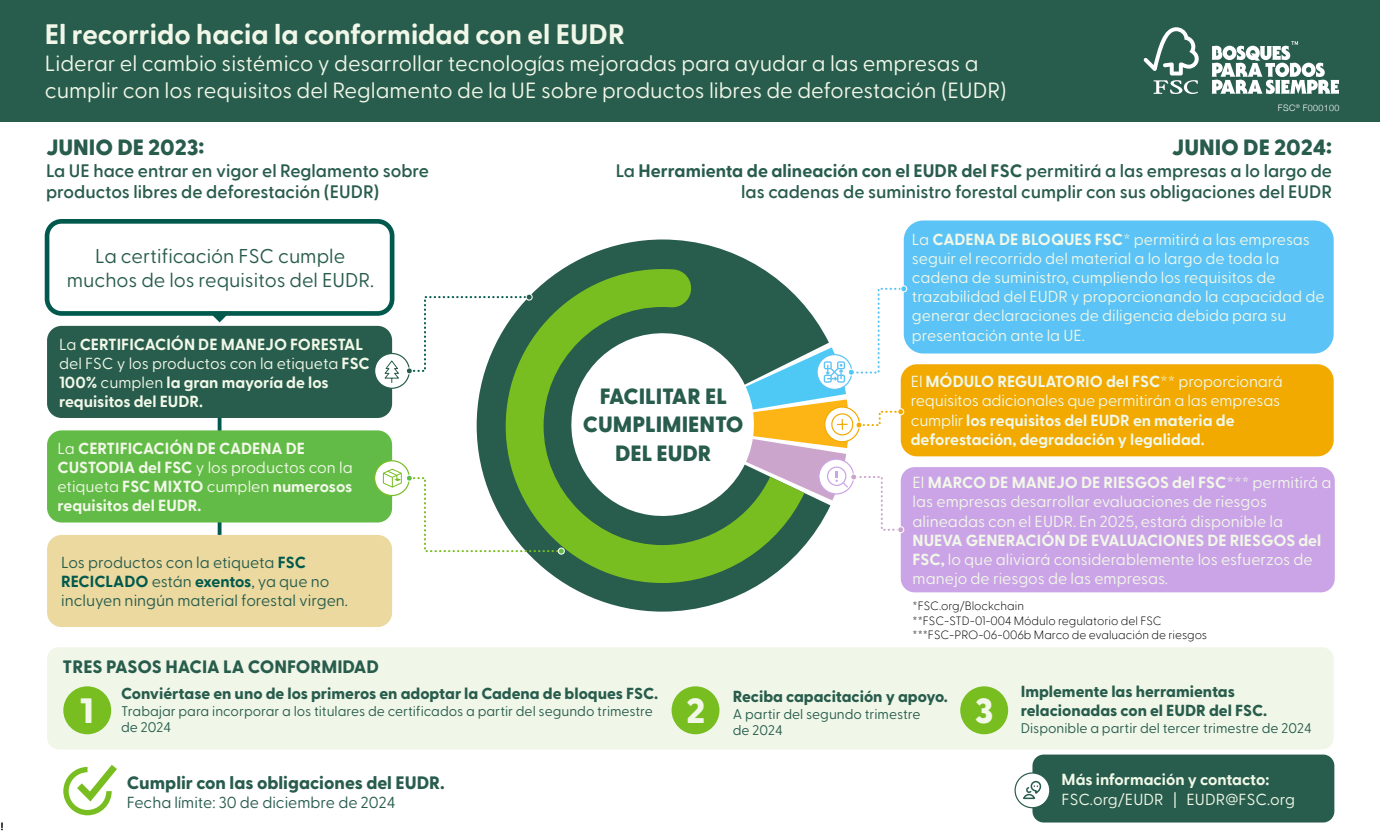
<style>
.page{position:relative;width:1380px;height:831px;background:#fff}
.page>*{position:absolute;margin:0;border:0;box-sizing:border-box;transform-origin:0 0}
.t1{font:800 35px "Greycliff CF";color:#f1f8e8}
.t2{font:700 28px "Greycliff CF";color:#f0f7e8}
.t3{font:22px/26.4px "Greycliff CF";color:#f0f7e8}
.t4{font:800 22px/28.4px "Greycliff CF";color:#285c4d;text-align:center}
.t5{font:20px/24px "Greycliff CF";color:#285c4d;text-align:center}
.t6{font:600 18px/21.6px "Greycliff CF";color:#285c4d}
.t7{font:800 18px "Greycliff CF";color:#285c4d}
.t8{font:700 16px/19.2px "Greycliff CF";color:#f1f8e8}
.t9{font:16px/19.2px "Greycliff CF";color:#f1f8e8}
.t10{font:16px/19.2px "Greycliff CF";color:#f0f7e8}
.t11{font:800 16px/19.2px "Greycliff CF";color:#285c4d}
.t12{font:16px/19.2px "Greycliff CF";color:#285c4d}
.t13{font:14px/16.8px "Greycliff CF";color:#285c4d}
.t14{font:200 12px/14.4px "Greycliff CF";color:#000}
.t15{font:11px "Calibri";color:#000}
.t16{font:300 8.9px "Helvetica Neue";letter-spacing:.04em;color:#fff}
.s1{font-weight:400}
.s2{font-weight:700;color:#00594c}
.s3{font-weight:700}
.s4{font-weight:700;color:#f1f8e8}
</style>
<div class="page">
<div style="left:0;top:0;width:1380px;height:121px;background:#285c4d"></div>
<hr style="left:218px;top:331px;width:3px;height:203px;background:#00594c">
<div style="left:47px;top:325px;width:345px;height:92px;background:#285c4d;border-radius:15px"></div>
<div style="left:901px;top:364px;width:432px;height:92px;background:#f2a900;border-radius:16px"></div>
<div style="left:47px;top:430px;width:345px;height:92px;background:#62bb46;border-radius:15px"></div>
<div style="left:45px;top:219px;width:349px;height:96px;border:5px solid #00594c;border-radius:15px"></div>
<svg style="left:209px;top:311px;width:21px;height:11px"></svg>
<div style="left:904px;top:220px;width:429px;height:133px;background:#5bc3f5;border-radius:19px"></div>
<div style="left:901px;top:467px;width:434px;height:125px;background:#cba4e7;border-radius:14px"></div>
<div style="left:47px;top:534px;width:345px;height:92px;background:#ebd99f;border-radius:15px"></div>
<svg style="left:562px;top:239px;width:201px;height:372px;fill:#285c4d"></svg>
<div style="left:375px;top:353px;width:34px;height:35px;background:#fff;border-radius:50%"></div>
<div style="left:374px;top:353px;width:36px;height:35px;border:1px solid #285c4d;border-radius:50%"></div>
<div style="left:375px;top:460px;width:34px;height:35px;background:#fff;border-radius:50%"></div>
<div style="left:374px;top:460px;width:36px;height:36px;border:1px solid #78be20;border-radius:50%"></div>
<div style="left:901px;top:285px;width:6px;height:7px;background:#7fd0f7;border-radius:50%"></div>
<div style="left:900px;top:285px;width:7px;height:7px;border:1px solid #fff;border-radius:50%"></div>
<svg style="left:382px;top:287px;width:527px;height:266px"></svg>
<svg style="left:506px;top:269px;width:298px;height:313px"></svg>
<div style="left:47px;top:646px;width:1286px;height:103px;background:#f0f7e8;border-radius:12px"></div>
<div style="left:63px;top:686px;width:48px;height:47px;background:#78be20;border-radius:50%"></div>
<div style="left:671px;top:686px;width:48px;height:47px;background:#78be20;border-radius:50%"></div>
<div style="left:960px;top:686px;width:48px;height:47px;background:#78be20;border-radius:50%"></div>
<svg style="left:63px;top:764px;width:54px;height:50px"></svg>
<div style="left:1032px;top:754px;width:302px;height:68px;background:#285c4d;border-radius:11px"></div>
<svg style="left:1015px;top:772px;width:35px;height:35px"></svg>
<div style="left:1014px;top:771px;width:36px;height:36px;border:1px solid #285c4d;border-radius:50%"></div>
<svg style="left:1021px;top:779px;width:21px;height:20px"></svg>
<svg style="left:1143px;top:27px;width:56px;height:67px"></svg>
<svg style="left:1211px;top:41px;width:128px;height:53px"></svg>
<p class="t15" style="left:0;top:818px;width:5px">!</p>
<h2 class="t2" style="left:45px;top:13px;width:581px">El recorrido hacia la conformidad con el EUDR</h2>
<h3 class="t3" style="left:45px;top:49px;width:963px">Liderar el cambio sistémico y desarrollar tecnologías mejoradas para ayudar a las empresas a cumplir con los requisitos del Reglamento de la UE sobre productos libres de deforestación (EUDR)</h3>
<p class="t16" style="left:1278px;top:101px;width:63px">FSC<sup>®</sup> F000100</p>
<h3 class="t4" style="left:46px;top:132px;width:160px">JUNIO DE 2023:</h3>
<p class="t6" style="left:46px;top:158px;width:385px">La UE hace entrar en vigor el Reglamento sobre productos libres de deforestación (EUDR)</p>
<p class="t5" style="left:67px;top:243px;width:309px">La certificación FSC cumple muchos de los requisitos del EUDR.</p>
<p class="t8" style="left:59px;top:333px;width:312px"><span class="s1">La</span> CERTIFICACIÓN DE MANEJO FORESTAL <span class="s1">del FSC y los productos con la etiqueta</span> FSC 100% <span class="s1">cumplen</span> la gran mayoría de los requisitos del EUDR.</p>
<p class="t8" style="left:58px;top:437px;width:297px"><span class="s1">La</span> CERTIFICACIÓN DE CADENA DE<br>CUSTODIA del FSC <span class="s1">y los productos con la etiqueta</span> FSC MIXTO <span class="s1">cumplen</span> numerosos requisitos del EUDR.</p>
<p class="t12" style="left:61px;top:551px;width:288px">Los productos con la etiqueta <span class="s2">FSC<br>RECICLADO</span> están <span class="s2">exentos</span>, ya que no incluyen ningún material forestal virgen.</p>
<h3 class="t4" style="left:1172px;top:132px;width:162px">JUNIO DE 2024:</h3>
<p class="t6" style="left:616px;top:158px;width:718px;text-align:right">La <span class="s3">Herramienta de alineación con el EUDR del FSC</span> permitirá a las empresas a lo largo de las cadenas de suministro forestal cumplir con sus obligaciones del EUDR</p>
<p class="t10" style="left:912px;top:228px;width:414px">La <span class="s4">CADENA DE BLOQUES FSC*</span> permitirá a las empresas seguir el recorrido del material a lo largo de toda la cadena de suministro, cumpliendo los requisitos de trazabilidad del EUDR y proporcionando la capacidad de generar declaraciones de diligencia debida para su presentación ante la UE.</p>
<h3 class="t4" style="left:583px;top:381px;width:162px">FACILITAR EL<br>CUMPLIMIENTO<br>DEL EUDR</h3>
<p class="t8" style="left:911px;top:371px;width:373px"><span class="s1">El</span> MÓDULO REGULATORIO del FSC** <span class="s1">proporcionará requisitos adicionales que permitirán a las empresas cumplir</span> los requisitos del EUDR en materia de deforestación, degradación y legalidad.</p>
<p class="t9" style="left:912px;top:471px;width:420px">El <span class="s3">MARCO DE MANEJO DE RIESGOS del FSC***</span> permitirá a las empresas desarrollar evaluaciones de riesgos alineadas con el EUDR. En 2025, estará disponible la</p>
<p class="t9" style="left:912px;top:529px;width:410px"><span class="s3">NUEVA GENERACIÓN DE EVALUACIONES DE RIESGOS del<br>FSC,</span> lo que aliviará considerablemente los esfuerzos de manejo de riesgos de las empresas.</p>
<p class="t14" style="left:912px;top:597px;width:296px">*FSC.org/Blockchain<br>**FSC-STD-01-004 Módulo regulatorio del FSC ***FSC-PRO-06-006b Marco de evaluación de riesgos</p>
<p class="t7" style="left:63px;top:652px;width:318px">TRES PASOS HACIA LA CONFORMIDAD</p>
<p class="t11" style="left:121px;top:682px;width:539px">Conviértase en uno de los primeros en adoptar la Cadena de bloques FSC.</p>
<p class="t13" style="left:121px;top:700px;width:533px">Trabajar para incorporar a los titulares de certificados a partir del segundo trimestre de 2024</p>
<h1 class="t1" style="left:80px;top:683px;width:15px">1</h1>
<h1 class="t1" style="left:686px;top:683px;width:21px">2</h1>
<p class="t7" style="left:127px;top:768px;width:320px">Cumplir con las obligaciones del EUDR.</p>
<p class="t12" style="left:127px;top:791px;width:270px">Fecha límite: 30 de diciembre de 2024</p>
<p class="t11" style="left:733px;top:685px;width:216px">Reciba capacitación y apoyo.</p>
<p class="t13" style="left:733px;top:703px;width:189px">A partir del segundo trimestre de 2024</p>
<h1 class="t1" style="left:975px;top:683px;width:20px">3</h1>
<p class="t11" style="left:1021px;top:680px;width:248px">Implemente las herramientas relacionadas con el EUDR del FSC.</p>
<p class="t13" style="left:1021px;top:717px;width:292px">Disponible a partir del tercer trimestre de 2024</p>
<p class="t8" style="left:1061px;top:769px;width:209px">Más información y contacto:</p>
<p class="t9" style="left:1061px;top:787px;width:235px">FSC.org/EUDR | EUDR@FSC.org</p>
</div>
